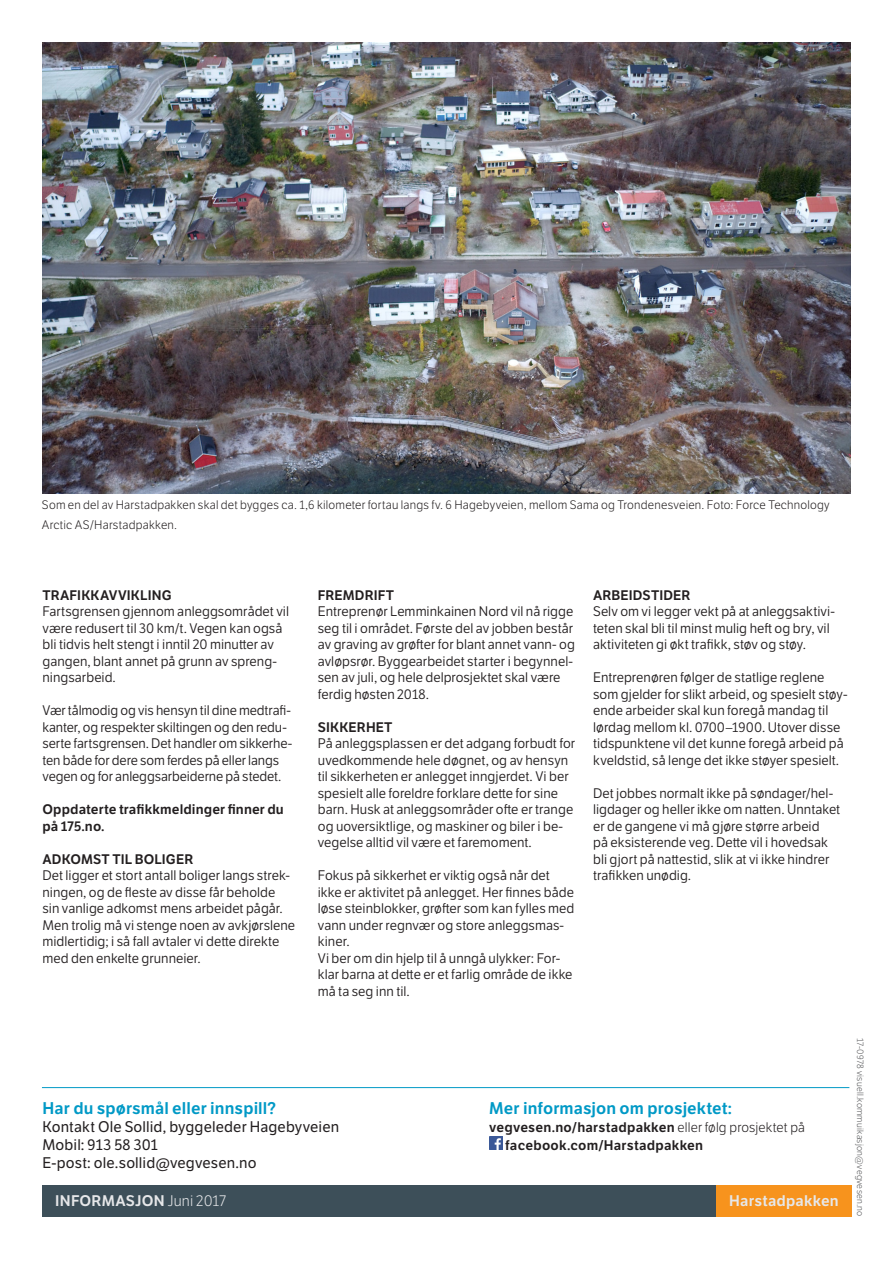
<style>
.page{position:relative;width:893px;height:1263px;background:#fff}
.page>*{position:absolute;margin:0;border:0;box-sizing:border-box;transform-origin:0 0}
.Overskrift_-_2{font:600 16.5px "LFT Etica";letter-spacing:.005em;color:#0099c6}
.Brød_P{font:15px "LFT Etica";letter-spacing:.01em;color:#231f20}
.Overskrift_-_2-2{font:600 15px "LFT Etica";letter-spacing:.015em;color:#e6e7e9}
.Brød_P-2{font:13.5px/16.5px "LFT Etica";color:#231f20}
.Brød_P-3{font:600 13.5px/16.5px "LFT Etica";letter-spacing:.01em;color:#231f20}
.Brødtekst_uten_align{font:600 13.5px "LFT Etica";letter-spacing:.015em;color:#231f20}
.Brød_P-4{font:300 12px/19.8px "LFT Etica";letter-spacing:.015em;color:#231f20}
.Brød_P-5{font:300 9px "LFT Etica";letter-spacing:.025em;color:#57585a}
.s1{font-weight:300}
</style>
<div class="page">
<img style="left:43px;top:43px;width:807px;height:450px">
<svg style="left:489px;top:1137px;width:13px;height:13px"></svg>
<div style="left:43px;top:1185px;width:681px;height:31px;background:#3d4f59"></div>
<div style="left:716px;top:1185px;width:135px;height:31px;background:#f7931d"></div>
<hr style="left:42px;top:1087px;width:807px;height:1px;background:#0099c6">
<p class="Brød_P-4" style="left:42px;top:496px;width:789px">Som en del av Harstadpakken skal det bygges ca. 1,6 kilometer fortau langs fv. 6 Hagebyveien, mellom Sama og Trondenesveien. Foto: Force Technology<br>Arctic AS/Harstadpakken.</p>
<p class="Brød_P-3" style="left:43px;top:587px;width:131px">TRAFIKKAVVIKLING</p>
<p class="Brød_P-2" style="left:43px;top:603px;width:248px">Fartsgrensen gjennom anleggsområdet vil være redusert til 30 km/t. Vegen kan også bli tidvis helt stengt i inntil 20 minutter av gangen, blant annet på grunn av spreng&shy;ningsarbeid.</p>
<p class="Brød_P-2" style="left:43px;top:702px;width:251px">Vær tålmodig og vis hensyn til dine medtrafi&shy;kanter, og respekter skiltingen og den redu&shy;serte fartsgrensen. Det handler om sikkerhe&shy;ten både for dere som ferdes på eller langs vegen og for anleggsarbeiderne på stedet.</p>
<p class="Brød_P-3" style="left:43px;top:801px;width:243px">Oppdaterte trafikkmeldinger finner du på 175.no.</p>
<p class="Brød_P-3" style="left:43px;top:851px;width:152px">ADKOMST TIL BOLIGER</p>
<p class="Brød_P-2" style="left:43px;top:867px;width:254px">Det ligger et stort antall boliger langs strek&shy;ningen, og de fleste av disse får beholde sin vanlige adkomst mens arbeidet pågår.<br>Men trolig må vi stenge noen av avkjørslene midlertidig; i så fall avtaler vi dette direkte med den enkelte grunneier.</p>
<p class="Brød_P-3" style="left:318px;top:587px;width:78px">FREMDRIFT</p>
<p class="Brød_P-2" style="left:318px;top:603px;width:259px">Entreprenør Lemminkainen Nord vil nå rigge seg til i området. Første del av jobben består av graving av grøfter for blant annet vann- og avløpsrør. Byggearbeidet starter i begynnel&shy;sen av juli, og hele delprosjektet skal være ferdig høsten 2018.</p>
<p class="Brød_P-3" style="left:318px;top:719px;width:76px">SIKKERHET</p>
<p class="Brød_P-2" style="left:318px;top:735px;width:259px">På anleggsplassen er det adgang forbudt for uvedkommende hele døgnet, og av hensyn til sikkerheten er anlegget inngjerdet. Vi ber spesielt alle foreldre forklare dette for sine barn. Husk at anleggsområder ofte er trange og uoversiktlige, og maskiner og biler i be&shy;vegelse alltid vil være et faremoment.</p>
<p class="Brød_P-2" style="left:318px;top:867px;width:258px">Fokus på sikkerhet er viktig også når det ikke er aktivitet på anlegget. Her finnes både løse steinblokker, grøfter som kan fylles med vann under regnvær og store anleggsmas&shy;kiner.</p>
<p class="Brød_P-2" style="left:318px;top:950px;width:256px">Vi ber om din hjelp til å unngå ulykker: For&shy;klar barna at dette er et farlig område de ikke må ta seg inn til.</p>
<p class="Brød_P-3" style="left:593px;top:587px;width:99px">ARBEIDSTIDER</p>
<p class="Brød_P-2" style="left:593px;top:603px;width:243px">Selv om vi legger vekt på at anleggsaktivi&shy;teten skal bli til minst mulig heft og bry, vil aktiviteten gi økt trafikk, støv og støy.</p>
<p class="Brød_P-2" style="left:593px;top:669px;width:256px">Entreprenøren følger de statlige reglene som gjelder for slikt arbeid, og spesielt støy&shy;ende arbeider skal kun foregå mandag til lørdag mellom kl. 0700–1900. Utover disse tidspunktene vil det kunne foregå arbeid på kveldstid, så lenge det ikke støyer spesielt.</p>
<p class="Brød_P-2" style="left:593px;top:785px;width:249px">Det jobbes normalt ikke på søndager/hel&shy;ligdager og heller ikke om natten. Unntaket er de gangene vi må gjøre større arbeid<br>på eksisterende veg. Dette vil i hovedsak bli gjort på nattestid, slik at vi ikke hindrer trafikken unødig.</p>
<h2 class="Overskrift_-_2" style="left:43px;top:1098px;width:235px">Har du spørsmål eller innspill?</h2>
<p class="Brød_P" style="left:43px;top:1118px;width:298px">Kontakt Ole Sollid, byggeleder Hagebyveien</p>
<p class="Brød_P" style="left:43px;top:1136px;width:117px">Mobil: 913 58 301</p>
<p class="Brød_P" style="left:43px;top:1154px;width:216px">E-post: ole.sollid@vegvesen.no</p>
<h2 class="Overskrift_-_2-2" style="left:55px;top:1192px;width:172px">INFORMASJON <span class="s1">Juni 2017</span></h2>
<h2 class="Overskrift_-_2-2" style="left:729px;top:1192px;width:111px">Harstadpakken</h2>
<h2 class="Overskrift_-_2" style="left:489px;top:1098px;width:244px">Mer informasjon om prosjektet:</h2>
<p class="Brødtekst_uten_align" style="left:489px;top:1119px;width:317px">vegvesen.no/harstadpakken <span class="s1">eller følg prosjektet på</span></p>
<p class="Brødtekst_uten_align" style="left:505px;top:1137px;width:199px">facebook.com/Harstadpakken</p>
<p class="Brød_P-5" style="left:865px;top:1037px;width:180px;rotate:90deg">17-0978 visuell.kommuikasjon@vegvesen.no</p>
</div>
